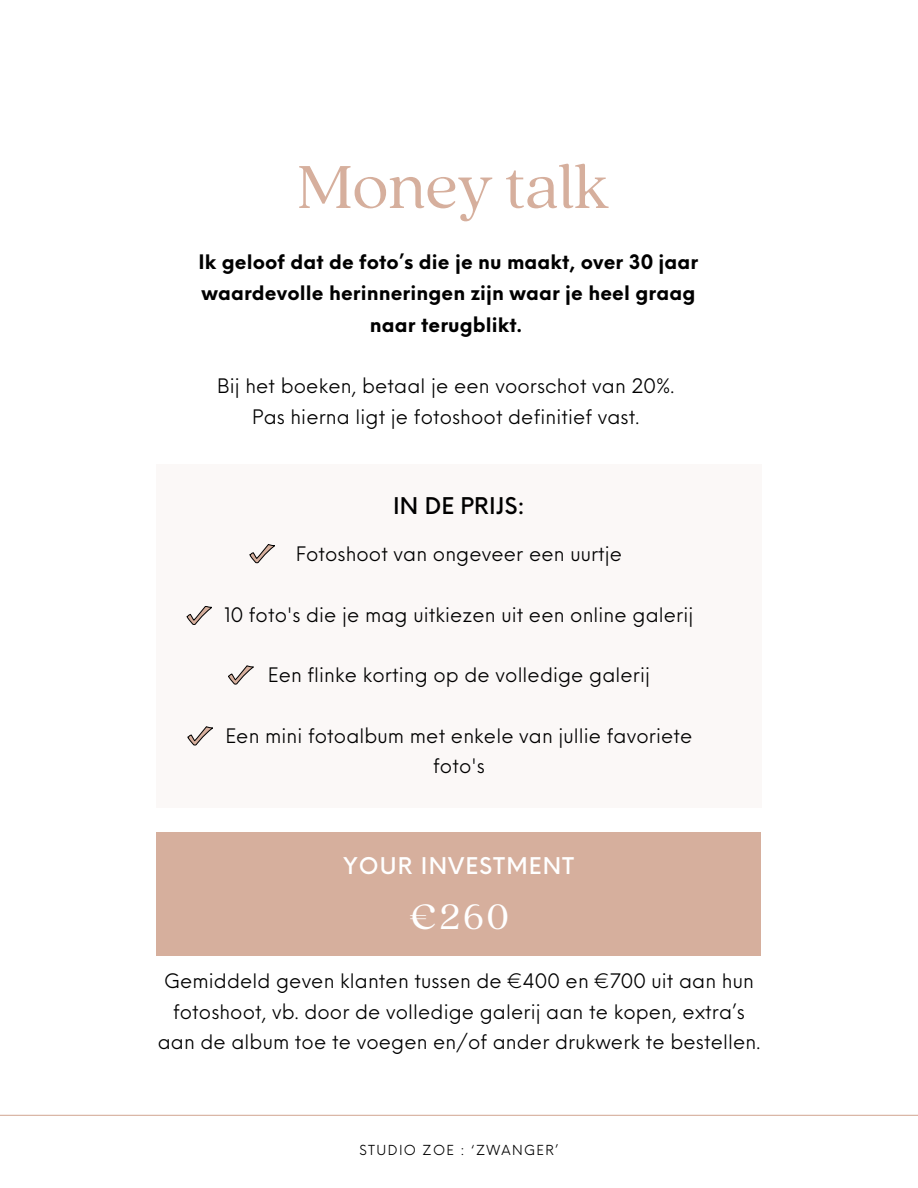
<style>
.page{position:relative;width:918px;height:1188px;background:#fff}
.page>*{position:absolute;margin:0;border:0;box-sizing:border-box;transform-origin:0 0}
.t1{font:67.5px "Quincy CF";color:#d6af9d}
.t2{font:39px "Quincy CF";color:#fff}
.t3{font:500 22.5px "Neue Einstellung";letter-spacing:.05em;color:#fff}
.t4{font:500 22.5px "Neue Einstellung";letter-spacing:.005em;color:#000}
.t5{font:19.5px/30.3px "Neue Einstellung";letter-spacing:.005em;color:#000;text-align:center}
.t6{font:700 19.5px/31.5px "Neue Einstellung";letter-spacing:.005em;color:#000;text-align:center}
.t7{font:13.5px "Neue Einstellung";letter-spacing:.1em;color:#000}
</style>
<div class="page">
<hr style="left:0;top:1115px;width:918px;height:1px;background:#d6af9d">
<div style="left:157px;top:465px;width:604px;height:343px;background:#f8f4f1"></div>
<svg style="left:250px;top:544px;width:25px;height:19px"></svg>
<svg style="left:187px;top:606px;width:25px;height:19px"></svg>
<svg style="left:228px;top:666px;width:25px;height:18px"></svg>
<div style="left:157px;top:833px;width:604px;height:123px;background:#d6af9d"></div>
<svg style="left:188px;top:727px;width:25px;height:18px"></svg>
<h4 class="t1" style="left:297px;top:143px;width:313px">Money talk</h4>
<h5 class="t6" style="left:199px;top:244px;width:501px">Ik geloof dat de foto’s die je nu maakt, over 30 jaar waardevolle herinneringen zijn waar je heel graag naar terugblikt.</h5>
<h3 class="t5" style="left:217px;top:369px;width:459px">Bij het boeken, betaal je een voorschot van 20%.<br>Pas hierna ligt je fotoshoot definitief vast.</h3>
<p class="t4" style="left:393px;top:486px;width:133px">IN DE PRIJS:</p>
<h5 class="t5" style="left:296px;top:537px;width:328px">Fotoshoot van ongeveer een uurtje</h5>
<h5 class="t5" style="left:225px;top:597px;width:470px">10 foto's die je mag uitkiezen uit een online galerij</h5>
<h5 class="t5" style="left:268px;top:658px;width:384px">Een flinke korting op de volledige galerij</h5>
<h5 class="t5" style="left:225px;top:719px;width:469px">Een mini fotoalbum met enkele van jullie favoriete foto's</h5>
<p class="t3" style="left:344px;top:846px;width:232px">YOUR INVESTMENT</p>
<p class="t2" style="left:409px;top:891px;width:101px">€260</p>
<p class="t5" style="left:158px;top:964px;width:604px">Gemiddeld geven klanten tussen de €400 en €700 uit aan hun fotoshoot, vb. door de volledige galerij aan te kopen, extra’s aan de album toe te voegen en/of ander drukwerk te bestellen.</p>
<h1 class="t7" style="left:360px;top:1138px;width:200px">STUDIO ZOE : ‘ZWANGER’</h1>
</div>
